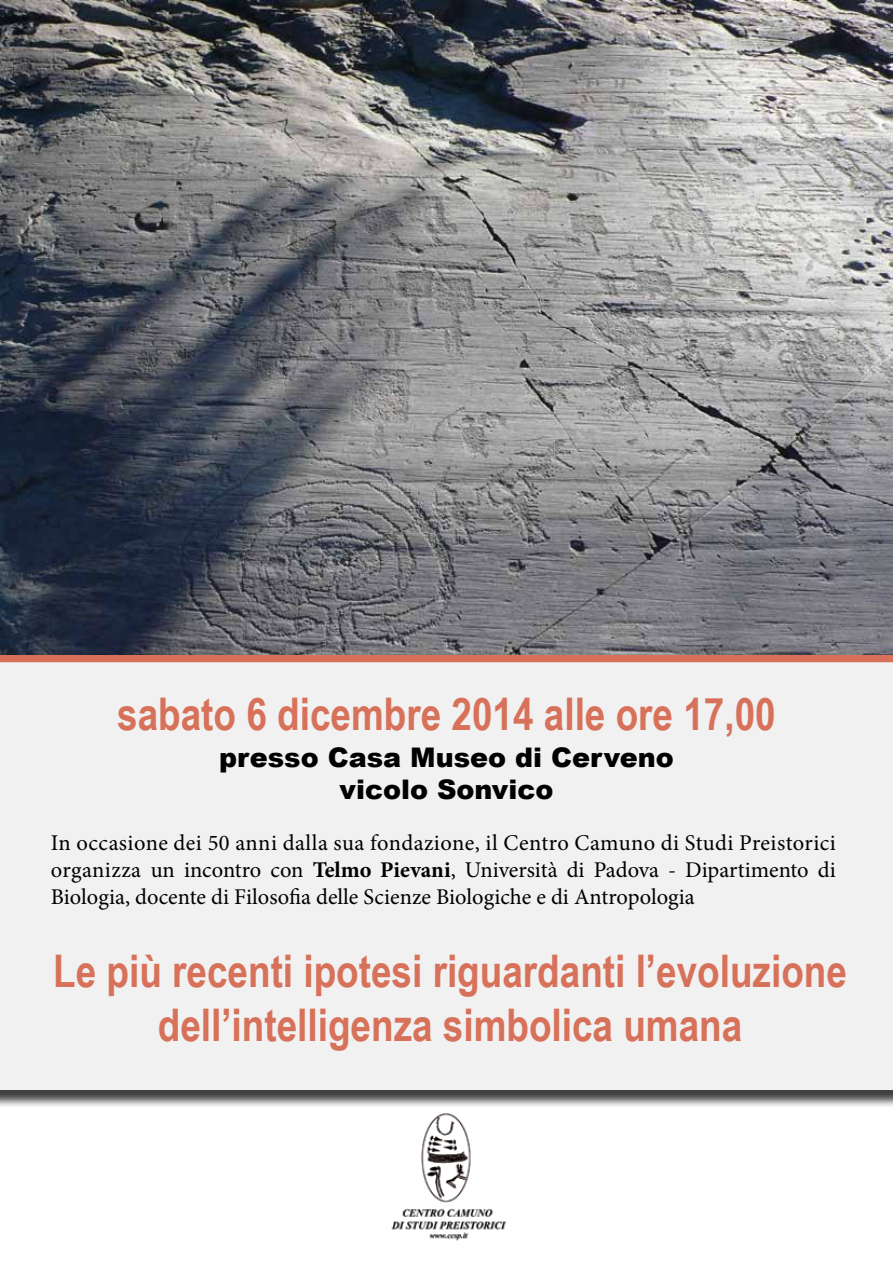
<style>
.page{position:relative;width:893px;height:1263px;background:#fff}
.page>*{position:absolute;margin:0;border:0;box-sizing:border-box;transform-origin:0 0}
.t1{font:700 45px/54px "Arial Narrow";color:#d77159;text-align:center}
.t2{font:900 27px/32.4px "Arial";color:#000;text-align:center}
.t3{font:22.5px/27px "Minion Pro";color:#000;text-align:justify}
.s1{font-weight:700}
</style>
<div class="page">
<div style="left:0;top:663px;width:893px;height:445px;background:#000;opacity:.75"></div>
<div style="left:0;top:661px;width:893px;height:429px;background:#f1f1f2"></div>
<img style="left:391px;top:1113px;width:116px;height:128px">
<div style="left:0;top:655px;width:893px;height:7px;background:#d77159"></div>
<img style="left:0;top:0;width:893px;height:655px">
<h1 class="t1" style="left:117px;top:685px;width:660px">sabato 6 dicembre 2014 alle ore 17,00</h1>
<p class="t2" style="left:219px;top:740px;width:456px">presso Casa Museo di Cerveno vicolo Sonvico</p>
<p class="t3" style="left:51px;top:829px;width:787px">In occasione dei 50 anni dalla sua fondazione, il Centro Camuno di Studi Preistorici organizza un incontro con <span class="s1">Telmo Pievani</span>, Università di Padova - Dipartimento di Biologia, docente di Filosofia delle Scienze Biologiche e di Antropologia</p>
<h1 class="t1" style="left:53px;top:942px;width:795px">Le più recenti ipotesi riguardanti l’evoluzione dell’intelligenza simbolica umana</h1>
</div>
